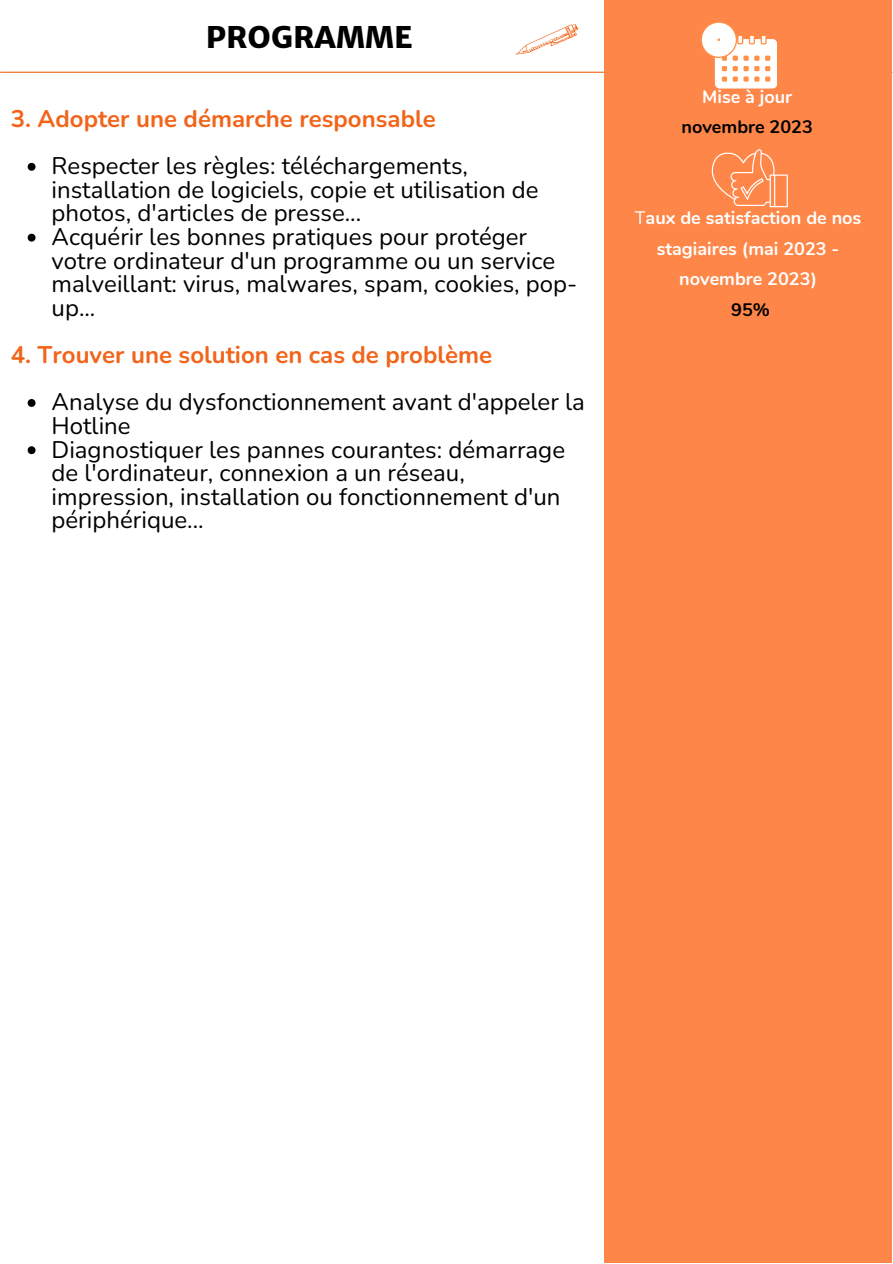
<style>
.page{position:relative;width:893px;height:1264px;background:#fff}
.page>*{position:absolute;margin:0;border:0;box-sizing:border-box;transform-origin:0 0}
.t1{font:800 30px "Merriweather Sans";color:#000}
.t2{font:24px/23.5px "Nunito";color:#000}
.t3{font:700 24px "Nunito";color:#f26419}
.t4{font:700 18px/30.3px "Nunito";color:#fff;text-align:center}
.t5{font:700 18px/30.3px "Nunito";color:#000;text-align:center}
.s1{color:#fff}
.s2{font-weight:400}
.s3{color:#000}
</style>
<div class="page">
<hr style="left:1px;top:72px;width:891px;height:1px;background:#f26419">
<div style="left:604px;top:0;width:287px;height:1262px;background:#fd8648"></div>
<svg style="left:515px;top:24px;width:63px;height:31px"></svg>
<svg style="left:701px;top:22px;width:76px;height:67px"></svg>
<svg style="left:711px;top:149px;width:76px;height:58px"></svg>
<svg style="left:28px;top:163px;width:8px;height:8px"></svg>
<svg style="left:28px;top:234px;width:8px;height:7px"></svg>
<svg style="left:28px;top:399px;width:8px;height:8px"></svg>
<svg style="left:28px;top:446px;width:8px;height:8px"></svg>
<p class="t1" style="left:206px;top:19px;width:208px">PROGRAMME</p>
<p class="t3" style="left:11px;top:103px;width:426px">3. Adopter une démarche responsable</p>
<p class="t2" style="left:52px;top:154px;width:488px">Respecter les règles: téléchargements, installation de logiciels, copie et utilisation de photos, d'articles de presse...</p>
<p class="t2" style="left:52px;top:225px;width:527px">Acquérir les bonnes pratiques pour protéger votre ordinateur d'un programme ou un service malveillant: virus, malwares, spam, cookies, pop&shy;up...</p>
<p class="t3" style="left:11px;top:339px;width:483px">4. Trouver une solution en cas de problème</p>
<p class="t2" style="left:52px;top:390px;width:535px">Analyse du dysfonctionnement avant d'appeler la<br>Hotline</p>
<p class="t2" style="left:52px;top:438px;width:515px">Diagnostiquer les pannes courantes: démarrage de l'ordinateur, connexion a un réseau, impression, installation ou fonctionnement d'un périphérique...</p>
<p class="t5" style="left:681px;top:80px;width:133px"><span class="s1">Mise à jour </span>novembre 2023</p>
<p class="t4" style="left:634px;top:203px;width:228px"><span class="s2">T</span>aux de satisfaction de nos stagiaires (mai 2023 - novembre 2023)<br><span class="s3">95%</span></p>
</div>
